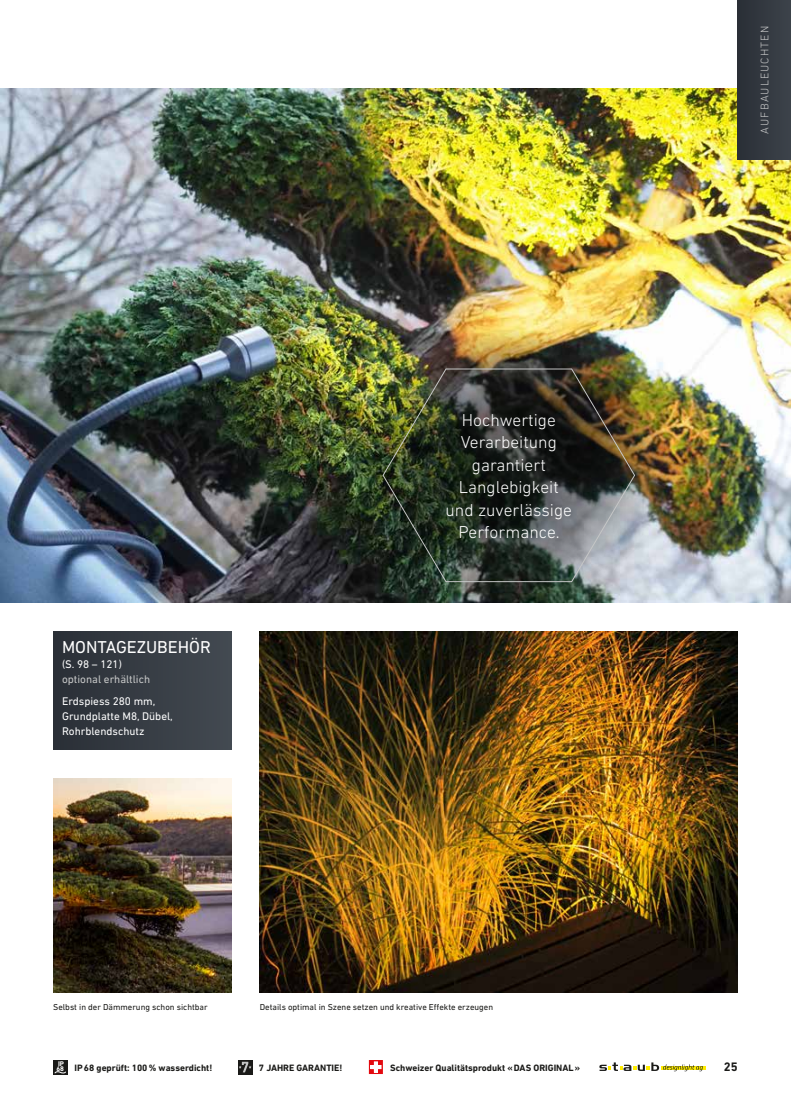
<style>
.page{position:relative;width:791px;height:1099px;background:#fff}
.page>*{position:absolute;margin:0;border:0;box-sizing:border-box;transform-origin:0 0}
.t1{font:300 17.5px/22.5px "DIN Next LT Pro";color:#fff;text-align:center}
.t2{font:17.5px "DIN Next LT Pro";color:#fff}
.t3{font:700 12.5px "DIN Next LT Pro";color:#1a1a18}
.t4{font:11.25px/15px "DIN Next LT Pro";color:#fff}
.t5{font:11.25px "DIN Next LT Pro";color:#c5c6c6}
.t6{font:300 11.25px "DIN Next LT Pro";letter-spacing:.1em;color:#c5c6c6}
.t7{font:700 9.38px "DIN Next LT Pro";color:#1a1a18}
.t8{font:8.75px "DIN Next LT Pro";color:#1a1a18}
.t9{font:700 6.88px/5.4px "DIN Next LT Pro";color:#fff}
</style>
<div class="page">
<img style="left:0;top:89px;width:790px;height:513px">
<img style="left:260px;top:631px;width:477px;height:361px">
<img style="left:53px;top:778px;width:178px;height:214px">
<svg style="left:599px;top:1062px;width:103px;height:9px"></svg>
<div style="left:737px;top:0;width:53px;height:159px;background:#333840"></div>
<div style="left:238px;top:1059px;width:14px;height:15px;background:#1a1a18"></div>
<svg style="left:239px;top:1061px;width:12px;height:11px"></svg>
<svg style="left:369px;top:1059px;width:14px;height:14px"></svg>
<svg style="left:370px;top:1061px;width:11px;height:11px"></svg>
<div style="left:53px;top:1059px;width:14px;height:15px;background:#1a1a18"></div>
<svg style="left:54px;top:1071px;width:12px;height:3px"></svg>
<img style="left:347px;top:330px;width:322px;height:272px;border-radius:50%">
<div style="left:53px;top:631px;width:178px;height:118px;background:linear-gradient(to right,#2a2f36,#434a51)"></div>
<img style="left:382px;top:368px;width:253px;height:214px">
<p class="t6" style="left:758px;top:133px;width:109px;rotate:-90deg">AUFBAULEUCHTEN</p>
<h1 class="t2" style="left:62px;top:637px;width:150px">MONTAGEZUBEHÖR</h1>
<p class="t4" style="left:62px;top:656px;width:61px">(S. 98 – 121)</p>
<p class="t5" style="left:62px;top:672px;width:90px">optional erhältlich</p>
<p class="t4" style="left:62px;top:693px;width:112px">Erdspiess 280 mm,<br>Grundplatte M8, Dübel,<br>Rohrblendschutz</p>
<h1 class="t1" style="left:445px;top:408px;width:128px">Hochwertige<br>Verarbeitung garantiert<br>Langlebigkeit und zuverlässige<br>Performance.</h1>
<p class="t8" style="left:53px;top:1002px;width:156px">Selbst in der Dämmerung schon sichtbar</p>
<p class="t8" style="left:260px;top:1002px;width:235px">Details optimal in Szene setzen und kreative Effekte erzeugen</p>
<p class="t9" style="left:56px;top:1060px;width:9px">IP<br>68</p>
<p class="t7" style="left:74px;top:1062px;width:139px">IP68 geprüft: 100% wasserdicht!</p>
<p class="t7" style="left:259px;top:1062px;width:85px">7 JAHRE GARANTIE!</p>
<p class="t7" style="left:390px;top:1062px;width:191px">Schweizer Qualitätsprodukt «DAS ORIGINAL»</p>
<h2 class="t3" style="left:723px;top:1059px;width:15px">25</h2>
</div>
